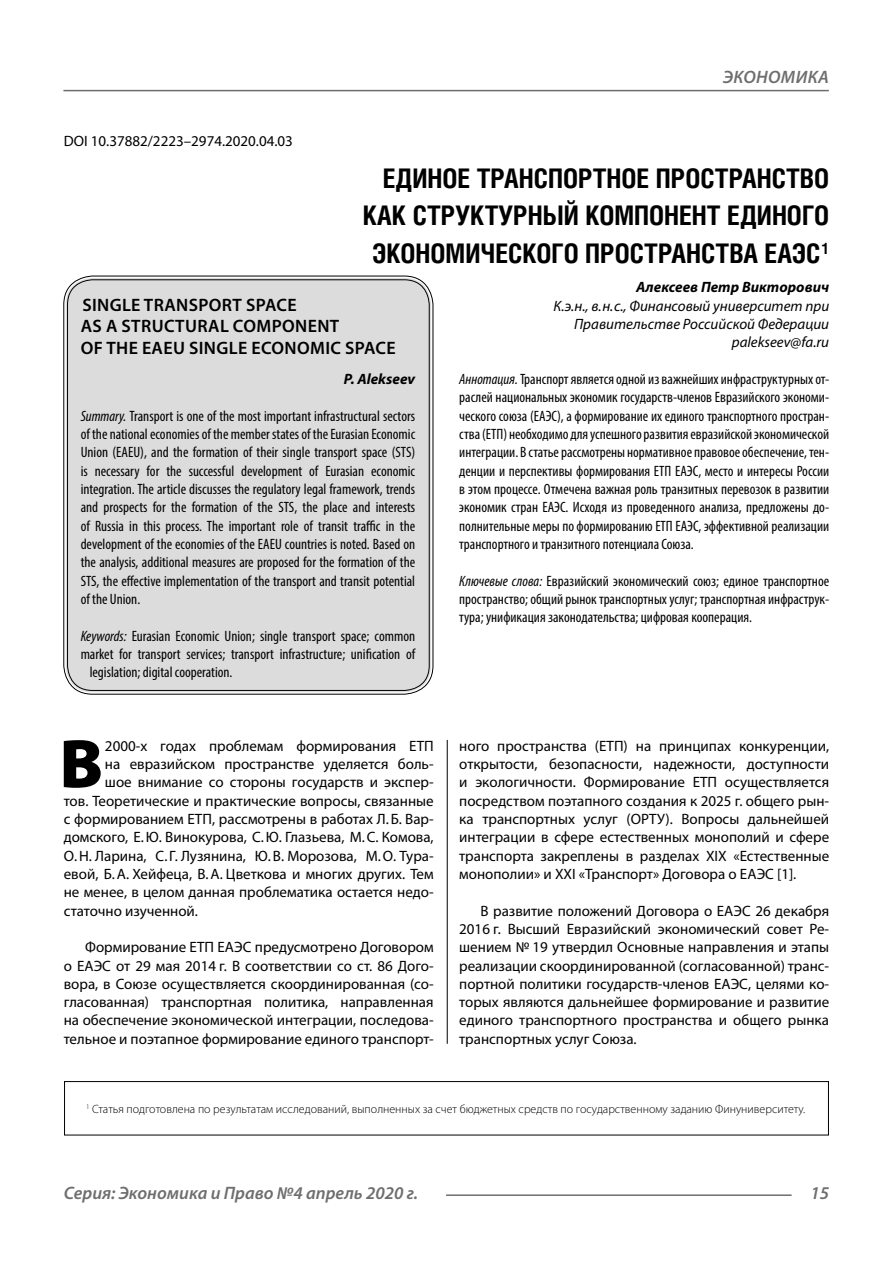
<style>
.page{position:relative;width:893px;height:1263px;background:#fff}
.page>*{position:absolute;margin:0;border:0;box-sizing:border-box;transform-origin:0 0}
.Bukvica{font:900 69.3px "Myriad Pro";color:#000}
.Header{font:700 27px/37.5px "Helios Cond C";color:#000;text-align:right}
.Header-eng{font:600 18px/21.6px "Myriad Pro";letter-spacing:.02em;color:#000}
.t1{font:italic 600 18px "Myriad Pro";color:#6e6e6e}
.Normal{font:15px/18.3px "Myriad Pro";color:#000;text-align:justify}
.Annotation-rus{font:condensed 15px/18.3px "Myriad Pro";color:#000;text-align:justify}
.Annotation-eng{font:condensed 15px/18.3px "Myriad Pro";color:#000;text-align:justify}
.Bukvica-2{font:15px "Myriad Pro";color:#000}
.Author-doc{font:italic 15px/18.3px "Myriad Pro";color:#000;text-align:right}
.DOI{font:15px "Myriad Pro";color:#000}
.Author{font:italic 700 15px "Myriad Pro";color:#000}
.Author-email{font:italic 15px "Myriad Pro";color:#000}
.Author-eng{font:italic 700 15px "Myriad Pro";color:#000}
.Footnote{font:300 12px "Myriad Pro";color:#000}
.s1{font-style:italic}
</style>
<div class="page">
<hr style="left:447px;top:740px;width:1px;height:304px;background:#000">
<div style="left:64px;top:1081px;width:765px;height:54px;border:1px solid #000"></div>
<div style="left:66px;top:278px;width:365px;height:414px;background:#dcdcdc;border-radius:27px"></div>
<hr style="left:63px;top:90px;width:766px;height:1px;background:#6e6e6e">
<hr style="left:446px;top:1194px;width:346px;height:2px;background:#6e6e6e">
<p class="DOI" style="left:64px;top:132px;width:231px">DOI 10.37882/2223–2974.2020.04.03</p>
<p class="t1" style="left:723px;top:66px;width:24px">Экономика</p>
<p class="Header" style="left:363px;top:159px;width:468px">ЕДИНОЕ ТРАНСПОРТНОЕ ПРОСТРАНСТВО<br>КАК СТРУКТУРНЫЙ КОМПОНЕНТ ЕДИНОГО<br>ЭКОНОМИЧЕСКОГО ПРОСТРАНСТВА ЕАЭС<sup>1</sup></p>
<p class="Author" style="left:636px;top:278px;width:195px">Алексеев Петр Викторович</p>
<p class="Author-doc" style="left:553px;top:296px;width:277px">К.э.н., в.н.с., Финансовый университет при<br>Правительстве Российской Федерации</p>
<p class="Author-email" style="left:732px;top:333px;width:99px">palekseev@fa.ru</p>
<p class="Annotation-rus" style="left:459px;top:370px;width:371px"><span class="s1">Аннотация.</span> Транспорт является одной из важнейших инфраструктурных от&shy;раслей национальных экономик государств-членов Евразийского экономи&shy;ческого союза (ЕАЭС), а формирование их единого транспортного простран&shy;ства (ЕТП) необходимо для успешного развития евразийской экономической интеграции. В статье рассмотрены нормативное правовое обеспечение, тен&shy;денции и перспективы формирования ЕТП ЕАЭС, место и интересы России в этом процессе. Отмечена важная роль транзитных перевозок в развитии экономик стран ЕАЭС. Исходя из проведенного анализа, предложены до&shy;полнительные меры по формированию ЕТП ЕАЭС, эффективной реализации транспортного и транзитного потенциала Союза.</p>
<p class="Annotation-rus" style="left:459px;top:571px;width:371px"><span class="s1">Ключевые слова:</span> Евразийский экономический союз; единое транспортное пространство; общий рынок транспортных услуг; транспортная инфраструк&shy;тура; унификация законодательства; цифровая кооперация.</p>
<p class="Header-eng" style="left:81px;top:293px;width:316px">SINGLE TRANSPORT SPACE<br>AS A STRUCTURAL COMPONENT<br>OF THE EAEU SINGLE ECONOMIC SPACE</p>
<p class="Author-eng" style="left:344px;top:369px;width:73px">P. Alekseev</p>
<p class="Annotation-eng" style="left:81px;top:406px;width:336px"><span class="s1">Summary.</span> Transport is one of the most important infrastructural sectors of the national economies of the member states of the Eurasian Economic Union (EAEU), and the formation of their single transport space (STS) is necessary for the successful development of Eurasian economic integration. The article discusses the regulatory legal framework, trends and prospects for the formation of the STS, the place and interests of Russia in this process. The important role of transit traffic in the development of the economies of the EAEU countries is noted. Based on the analysis, additional measures are proposed for the formation of the STS, the effective implementation of the transport and transit potential of the Union.</p>
<p class="Annotation-eng" style="left:81px;top:626px;width:336px"><span class="s1">Keywords:</span> Eurasian Economic Union; single transport space; common</p>
<p class="Annotation-eng" style="left:81px;top:645px;width:336px">market for transport services; transport infrastructure; unification of</p>
<p class="Annotation-eng" style="left:90px;top:663px;width:144px">legislation; digital cooperation.</p>
<p class="Bukvica" style="left:59px;top:718px;width:45px">В</p>
<p class="Bukvica-2" style="left:105px;top:736px;width:330px">2000-х годах проблемам формирования ЕТП</p>
<p class="Bukvica-2" style="left:105px;top:755px;width:330px">на евразийском пространстве уделяется боль-</p>
<p class="Bukvica-2" style="left:105px;top:773px;width:330px">шое внимание со стороны государств и экспер-</p>
<p class="Bukvica-2" style="left:64px;top:791px;width:371px">тов. Теоретические и практические вопросы, связанные</p>
<p class="Bukvica-2" style="left:64px;top:810px;width:371px">с формированием ЕТП, рассмотрены в работах Л.Б. Вар-</p>
<p class="Bukvica-2" style="left:64px;top:828px;width:371px">домского, Е.Ю. Винокурова, С.Ю. Глазьева, М.С. Комова,</p>
<p class="Bukvica-2" style="left:64px;top:846px;width:371px">О.Н. Ларина, С. Г. Лузянина, Ю.В. Морозова, М.О. Тура-</p>
<p class="Bukvica-2" style="left:64px;top:864px;width:371px">евой, Б.А. Хейфеца, В.А. Цветкова и многих других. Тем</p>
<p class="Bukvica-2" style="left:64px;top:883px;width:371px">не менее, в целом данная проблематика остается недо-</p>
<p class="Bukvica-2" style="left:64px;top:901px;width:136px">статочно изученной.</p>
<p class="Normal" style="left:64px;top:938px;width:371px;text-indent:21px">Формирование ЕТП ЕАЭС предусмотрено Договором о ЕАЭС от 29 мая 2014 г. В соответствии со ст. 86 Дого&shy;вора, в Союзе осуществляется скоординированная (со&shy;гласованная) транспортная политика, направленная на обеспечение экономической интеграции, последова&shy;тельное и поэтапное формирование единого транспорт-</p>
<p class="Normal" style="left:459px;top:736px;width:371px">ного пространства (ЕТП) на принципах конкуренции, открытости, безопасности, надежности, доступности и экологичности. Формирование ЕТП осуществляется посредством поэтапного создания к 2025 г. общего рын&shy;ка транспортных услуг (ОРТУ). Вопросы дальнейшей интеграции в сфере естественных монополий и сфере транспорта закреплены в разделах XIX «Естественные монополии» и XXI «Транспорт» Договора о ЕАЭС [1].</p>
<p class="Normal" style="left:459px;top:901px;width:371px;text-indent:21px">В развитие положений Договора о ЕАЭС 26 декабря 2016 г. Высший Евразийский экономический совет Ре&shy;шением № 19 утвердил Основные направления и этапы реализации скоординированной (согласованной) транс&shy;портной политики государств-членов ЕАЭС, целями ко&shy;торых являются дальнейшее формирование и развитие единого транспортного пространства и общего рынка транспортных услуг Союза.</p>
<p class="Footnote" style="left:86px;top:1101px;width:721px"><sup>1</sup> Статья подготовлена по результатам исследований, выполненных за счет бюджетных средств по государственному заданию Финуниверситету.</p>
<p class="t1" style="left:64px;top:1182px;width:356px">Серия: Экономика и Право №4 апрель 2020 г.</p>
<p class="t1" style="left:810px;top:1182px;width:20px">15</p>
</div>
